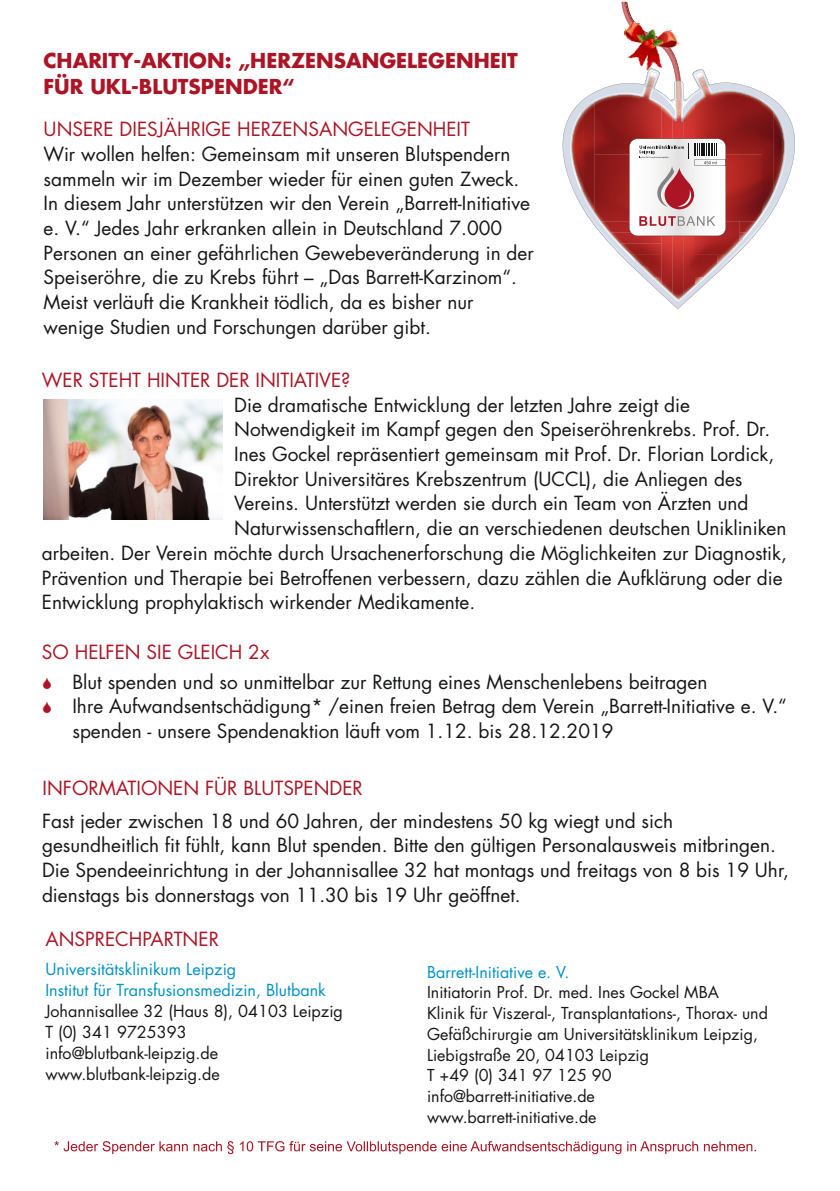
<style>
.page{position:relative;width:840px;height:1191px;background:#fff}
.page>*{position:absolute;margin:0;border:0;box-sizing:border-box;transform-origin:0 0}
.t1{font:700 20px/26px "Futura";color:#ab1525}
.t2{font:19px/24.6px "Futura";color:#151616}
.t3{font:19px "Futura";color:#ab1525}
.t4{font:16.2px/21px "Futura";color:#151616}
.t5{font:16.2px/21px "Futura";color:#0091c5}
.t6{font:16px/20.8px "Futura";color:#151616}
.t7{font:16px "Futura";color:#0091c5}
</style>
<div class="page">
<svg style="left:54px;top:1141px;width:701px;height:13px"></svg>
<svg style="left:562px;top:102px;width:232px;height:207px"></svg>
<svg style="left:580px;top:2px;width:200px;height:299px"></svg>
<img style="left:617px;top:22px;width:63px;height:55px">
<img style="left:44px;top:400px;width:179px;height:119px">
<p class="t1" style="left:43px;top:49px;width:476px">CHARITY-AKTION: „HERZENSANGELEGENHEIT<br>FÜR UKL-BLUTSPENDER“</p>
<p class="t3" style="left:44px;top:121px;width:427px">UNSERE DIESJÄHRIGE HERZENSANGELEGENHEIT</p>
<p class="t2" style="left:44px;top:143px;width:491px">Wir wollen helfen: Gemeinsam mit unseren Blutspendern sammeln wir im Dezember wieder für einen guten Zweck.<br>In diesem Jahr unterstützen wir den Verein „Barrett-Initiative e. V.“ Jedes Jahr erkranken allein in Deutschland 7.000<br>Personen an einer gefährlichen Gewebeveränderung in der Speiseröhre, die zu Krebs führt – „Das Barrett-Karzinom“.<br>Meist verläuft die Krankheit tödlich, da es bisher nur wenige Studien und Forschungen darüber gibt.</p>
<p class="t3" style="left:42px;top:371px;width:310px">WER STEHT HINTER DER INITIATIVE?</p>
<p class="t2" style="left:234px;top:394px;width:457px">Die dramatische Entwicklung der letzten Jahre zeigt die</p>
<p class="t2" style="left:234px;top:419px;width:537px">Notwendigkeit im Kampf gegen den Speiseröhrenkrebs. Prof. Dr.</p>
<p class="t2" style="left:234px;top:443px;width:541px">Ines Gockel repräsentiert gemeinsam mit Prof. Dr. Florian Lordick,</p>
<p class="t2" style="left:234px;top:468px;width:509px">Direktor Universitäres Krebszentrum (UCCL), die Anliegen des</p>
<p class="t2" style="left:234px;top:493px;width:515px">Vereins. Unterstützt werden sie durch ein Team von Ärzten und</p>
<p class="t2" style="left:234px;top:517px;width:553px">Naturwissenschaftlern, die an verschiedenen deutschen Unikliniken</p>
<p class="t2" style="left:42px;top:542px;width:746px">arbeiten. Der Verein möchte durch Ursachenerforschung die Möglichkeiten zur Diagnostik,</p>
<p class="t2" style="left:42px;top:567px;width:742px">Prävention und Therapie bei Betroffenen verbessern, dazu zählen die Aufklärung oder die</p>
<p class="t2" style="left:42px;top:591px;width:434px">Entwicklung prophylaktisch wirkender Medikamente.</p>
<p class="t3" style="left:42px;top:643px;width:229px">SO HELFEN SIE GLEICH 2x</p>
<p class="t2" style="left:72px;top:695px;width:715px">Ihre Aufwandsentschädigung* /einen freien Betrag dem Verein „Barrett-Initiative e. V.“ spenden - unsere Spendenaktion läuft vom 1.12. bis 28.12.2019</p>
<p class="t2" style="left:72px;top:671px;width:636px">Blut spenden und so unmittelbar zur Rettung eines Menschenlebens beitragen</p>
<p class="t3" style="left:42px;top:779px;width:322px">INFORMATIONEN FÜR BLUTSPENDER</p>
<p class="t2" style="left:42px;top:810px;width:748px">Fast jeder zwischen 18 und 60 Jahren, der mindestens 50 kg wiegt und sich gesundheitlich fit fühlt, kann Blut spenden. Bitte den gültigen Personalausweis mitbringen.<br>Die Spendeeinrichtung in der Johannisallee 32 hat montags und freitags von 8 bis 19 Uhr, dienstags bis donnerstags von 11.30 bis 19 Uhr geöffnet.</p>
<p class="t3" style="left:45px;top:930px;width:175px">ANSPRECHPARTNER</p>
<p class="t5" style="left:45px;top:959px;width:282px">Universitätsklinikum Leipzig<br>Institut für Transfusionsmedizin, Blutbank</p>
<p class="t4" style="left:45px;top:1001px;width:299px">Johannisallee 32 (Haus 8), 04103 Leipzig<br>T (0) 341 9725393 info@blutbank-leipzig.de www.blutbank-leipzig.de</p>
<p class="t7" style="left:427px;top:964px;width:144px">Barrett-Initiative e. V.</p>
<p class="t6" style="left:427px;top:983px;width:342px">Initiatorin Prof. Dr. med. Ines Gockel MBA<br>Klinik für Viszeral-, Transplantations-, Thorax- und<br>Gefäßchirurgie am Universitätsklinikum Leipzig,</p>
<p class="t6" style="left:427px;top:1045px;width:223px">Liebigstraße 20, 04103 Leipzig<br>T +49 (0) 341 97 125 90 info@barrett-initiative.de www.barrett-initiative.de</p>
</div>
